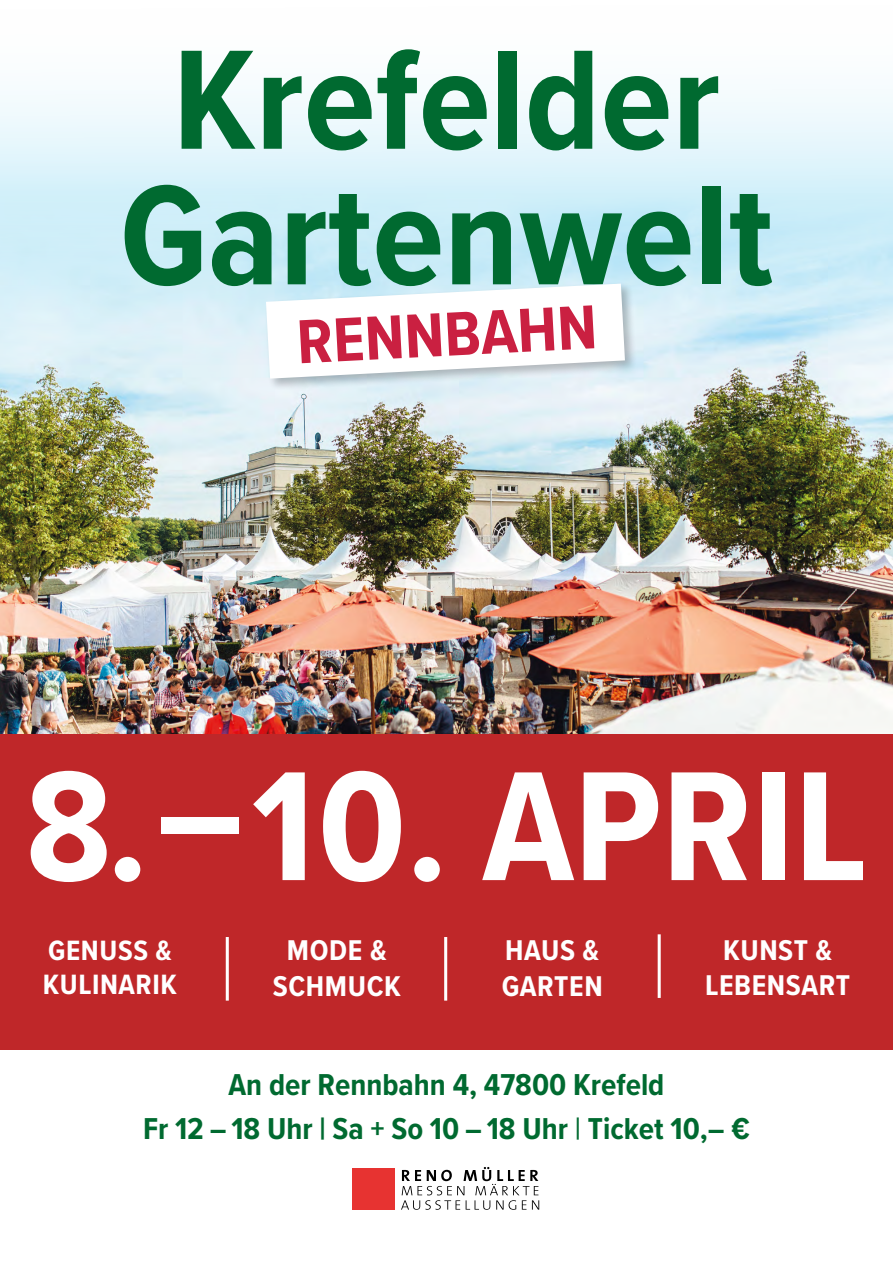
<style>
.page{position:relative;width:893px;height:1263px;background:#fff}
.page>*{position:absolute;margin:0;border:0;box-sizing:border-box;transform-origin:0 0}
.t1{font:700 161.4px "Proxima Nova Cond";color:#fff}
.t2{font:700 146.85px/135.6px "Proxima Nova Cond";color:#006a30;text-align:center}
.t3{font:700 64.35px "Proxima Nova Cond";color:#ca2041}
.t4{font:700 31.35px "Proxima Nova Cond";color:#006a30}
.t5{font:700 29.7px/35.5px "Proxima Nova Cond";letter-spacing:.02em;color:#fff;text-align:center}
.t6{font:700 28.95px/34.8px "Proxima Nova Cond";letter-spacing:.02em;color:#fff}
.s1{font-weight:500}
</style>
<div class="page">
<img style="left:0;top:364px;width:893px;height:370px">
<svg style="left:0;top:261px;width:893px;height:103px;background:#d3edf7"></svg>
<div style="left:0;top:734px;width:893px;height:316px;background:#bf2729"></div>
<div style="left:0;top:5px;width:893px;height:256px;background:linear-gradient(to bottom,#fff,#c3eaf8)"></div>
<hr style="left:444px;top:937px;width:3px;height:64px;background:#fff">
<hr style="left:226px;top:937px;width:3px;height:64px;background:#fff">
<hr style="left:658px;top:934px;width:3px;height:64px;background:#fff">
<div style="left:263px;top:281px;width:374px;height:110px;background:#000;opacity:.25"></div>
<svg style="left:266px;top:284px;width:359px;height:95px"></svg>
<div style="left:352px;top:1168px;width:42px;height:42px;background:#e73331"></div>
<svg style="left:401px;top:1167px;width:138px;height:43px"></svg>
<h2 class="t2" style="left:120px;top:29px;width:655px">Krefelder<br>Gartenwelt</h2>
<h3 class="t3" style="left:294px;top:295px;width:302px;rotate:-3deg">RENNBAHN</h3>
<h1 class="t1" style="left:26px;top:707px;width:843px">8.–10. APRIL</h1>
<p class="t6" style="left:43px;top:932px;width:136px">GENUSS &amp;<br>KULINARIK</p>
<p class="t5" style="left:705px;top:931px;width:147px">KUNST &amp;<br>LEBENSART</p>
<p class="t5" style="left:273px;top:932px;width:130px">MODE &amp;<br>SCHMUCK</p>
<p class="t5" style="left:502px;top:932px;width:103px;text-align:left">HAUS &amp;<br>GARTEN</p>
<p class="t4" style="left:229px;top:1062px;width:437px">An der Rennbahn 4, 47800 Krefeld</p>
<p class="t4" style="left:143px;top:1105px;width:608px">Fr 12 – 18 Uhr | Sa + So 10 – 18 Uhr <span class="s1">|</span> Ticket 10,– €</p>
</div>
